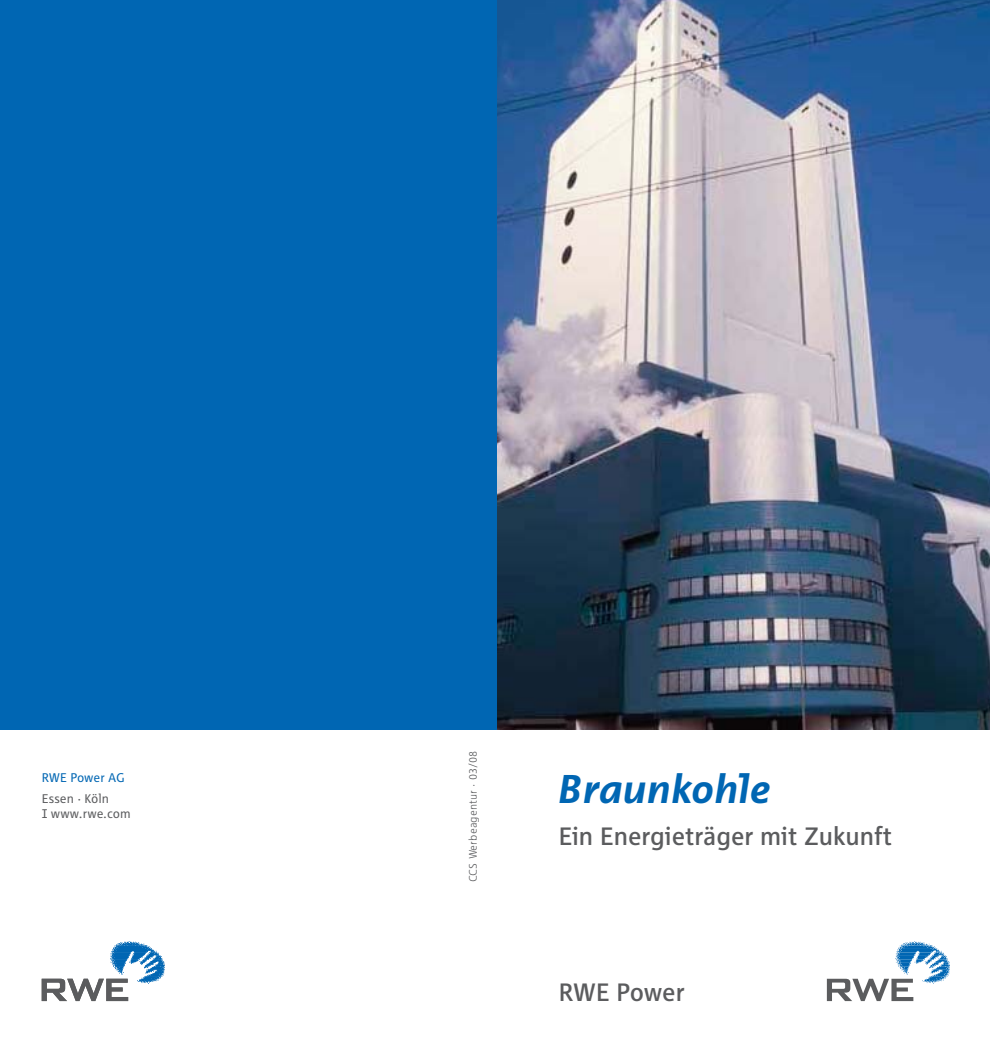
<style>
.page{position:relative;width:991px;height:1042px;background:#fff}
.page>*{position:absolute;margin:0;border:0;box-sizing:border-box;transform-origin:0 0}
.t1{font:italic 700 42px "RWE Corporate H";color:#0066b3}
.t2{font:500 26.25px "RWE Corporate H";color:#5b5c5e}
.t3{font:13.12px/15.6px "RWE Corporate";color:#5b5c5e}
.t4{font:13.12px "RWE Corporate";letter-spacing:-.01em;color:#0066b3}
.t5{font:300 11.38px "RWE Corporate";letter-spacing:.01em;color:#5b5c5e}
</style>
<div class="page">
<img style="left:496px;top:0;width:493px;height:729px">
<svg style="left:42px;top:941px;width:123px;height:59px"></svg>
<div style="left:0;top:0;width:496px;height:729px;background:#0066b3"></div>
<svg style="left:826px;top:941px;width:123px;height:59px"></svg>
<p class="t4" style="left:42px;top:772px;width:84px">RWE Power AG</p>
<p class="t3" style="left:42px;top:791px;width:91px">Essen · Köln<br>I www.rwe.com</p>
<p class="t5" style="left:468px;top:882px;width:133px;rotate:-90deg">CCS Werbeagentur · 03/08</p>
<h1 class="t1" style="left:559px;top:773px;width:213px">Braunkohle</h1>
<p class="t2" style="left:559px;top:825px;width:334px">Ein Energieträger mit Zukunft</p>
<p class="t2" style="left:559px;top:981px;width:127px">RWE Power</p>
</div>
